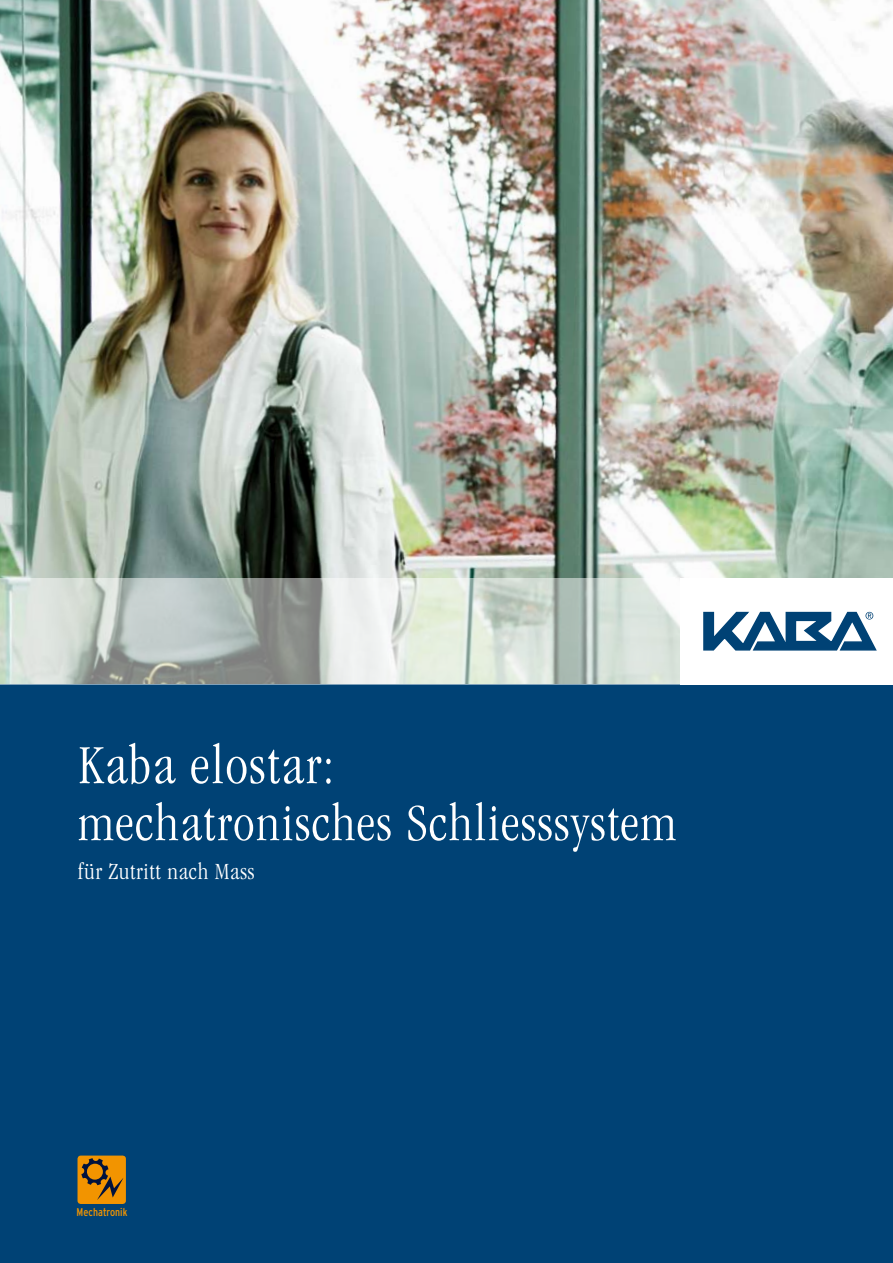
<style>
.page{position:relative;width:893px;height:1263px;background:#fff}
.page>*{position:absolute;margin:0;border:0;box-sizing:border-box;transform-origin:0 0}
.t1{font:300 condensed 57px "Garamond";letter-spacing:.03em;color:#fff}
.t2{font:300 condensed 54px "Garamond";letter-spacing:.03em;color:#fff}
.t3{font:300 condensed 24px "Garamond";letter-spacing:.03em;color:#fff}
.t4{font:condensed 11.25px "Interstate";color:#f29400}
</style>
<div class="page">
<img style="left:0;top:0;width:893px;height:578px">
<div style="left:0;top:685px;width:893px;height:578px;background:#004275"></div>
<div style="left:77px;top:1155px;width:49px;height:49px;background:#f29400;border-radius:4px"></div>
<svg style="left:81px;top:1158px;width:43px;height:42px"></svg>
<svg style="left:0;top:578px;width:680px;height:107px"></svg>
<svg style="left:703px;top:612px;width:174px;height:38px"></svg>
<p class="t1" style="left:78px;top:734px;width:257px">Kaba elostar:</p>
<p class="t2" style="left:78px;top:794px;width:600px">mechatronisches Schliesssystem</p>
<p class="t3" style="left:78px;top:858px;width:178px">für Zutritt nach Mass</p>
<p class="t4" style="left:77px;top:1206px;width:52px">Mechatronik</p>
</div>
